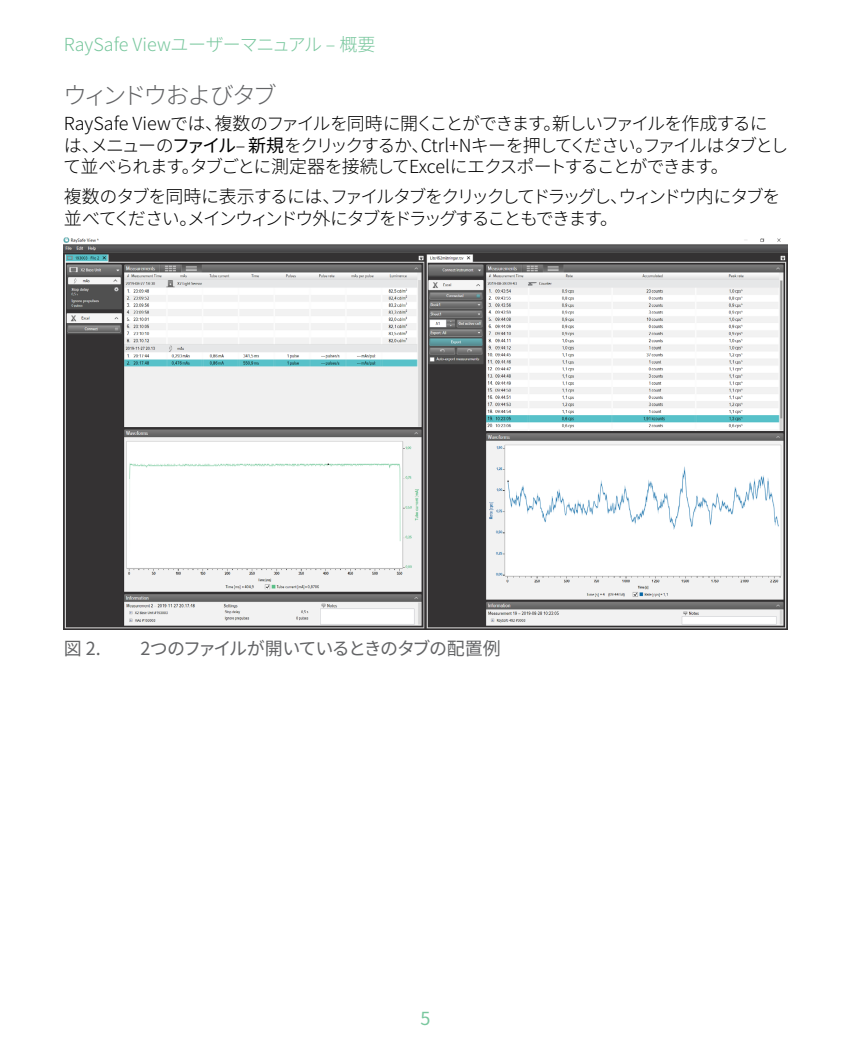
<style>
.page{position:relative;width:851px;height:1063px;background:#fff}
.page>*{position:absolute;margin:0;border:0;box-sizing:border-box;transform-origin:0 0}
.t1{font:300 24px "Noto Sans CJ Kjp";letter-spacing:-.125em;color:#636466}
.t2{font:300 18px/21.6px "Noto Sans CJ Kjp";letter-spacing:-.07em;color:#000}
.t3{font:300 18px/21.6px "Noto Sans CJ Kjp";letter-spacing:-.09em;color:#000}
.t4{font:18px "Noto Sans CJ Kjp";letter-spacing:-.08em;color:#636466}
.t5{font:300 18px "Noto Sans CJ Kjp";letter-spacing:-.01em;color:#79c79e}
.t6{font:18px "Noto Sans CJ Kjp";color:#79c79e}
.s1{font-weight:400}
</style>
<div class="page">
<img style="left:64px;top:237px;width:723px;height:392px">
<p class="t5" style="left:64px;top:34px;width:313px">RaySafe Viewユーザーマニュアル – 概要</p>
<h1 class="t1" style="left:63px;top:82px;width:215px">ウィンドウおよびタブ</h1>
<p class="t2" style="left:63px;top:113px;width:726px">RaySafe Viewでは、複数のファイルを同時に開くことができます。新しいファイルを作成するには、メニューの<span class="s1">ファイル</span>– <span class="s1">新規</span>をクリックするか、Ctrl+Nキーを押してください。ファイルはタブとして並べられます。タブごとに測定器を接続してExcelにエクスポートすることができます。</p>
<p class="t3" style="left:64px;top:186px;width:718px">複数のタブを同時に表示するには、ファイルタブをクリックしてドラッグし、ウィンドウ内にタブを並べてください。メインウィンドウ外にタブをドラッグすることもできます。</p>
<p class="t4" style="left:64px;top:639px;width:39px">図 2.</p>
<p class="t4" style="left:140px;top:639px;width:362px">2つのファイルが開いているときのタブの配置例</p>
<p class="t6" style="left:420px;top:1008px;width:11px">5</p>
</div>
